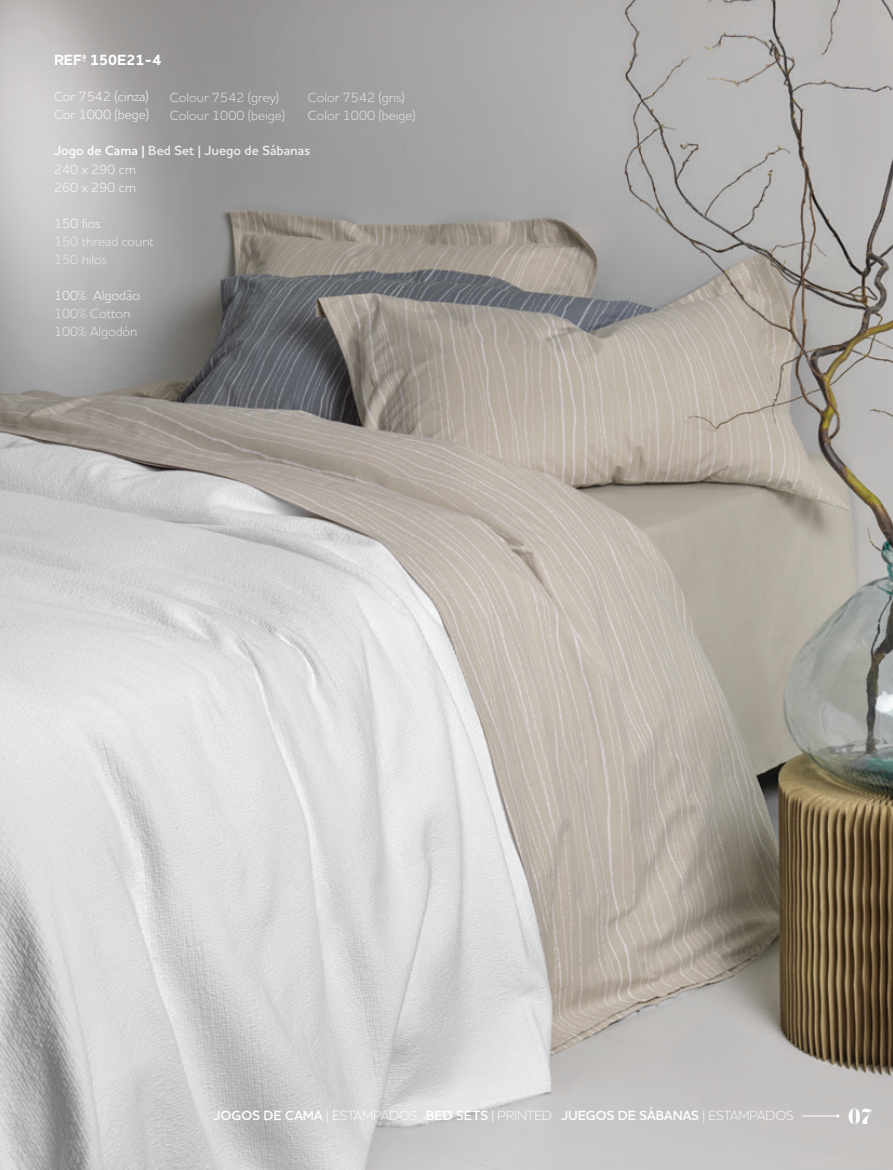
<style>
.page{position:relative;width:893px;height:1170px;background:#fff}
.page>*{position:absolute;margin:0;border:0;box-sizing:border-box;transform-origin:0 0}
.t1{font:21px "Pistilli";color:#fff}
.t2{font:700 15px "Houschka Pro";color:#fff}
.t3{font:300 13.5px/18px "Houschka Pro";color:#eceeee}
.t4{font:600 13.5px "Houschka Pro";color:#fff}
.t5{font:600 13.5px/18px "Houschka Pro";color:#eceeee}
.t6{font:300 13.5px/18px "Houschka Pro";color:#fff}
.s1{color:#fff}
.s2{font-weight:300;color:#fff}
.s3{font-weight:300}
</style>
<div class="page">
<img style="left:0;top:0;width:893px;height:1169px">
<hr style="left:802px;top:1115px;width:36px;height:1px;background:#fff">
<p class="t2" style="left:54px;top:51px;width:109px">REFª 150E21-4</p>
<p class="t6" style="left:54px;top:88px;width:97px">Cor 7542 (cinza)<br>Cor 1000 (bege)</p>
<p class="t5" style="left:54px;top:142px;width:258px"><span class="s1">Jogo de Cama |</span> Bed Set | Juego de Sábanas<br><span class="s2">240 x 290 cm<br>260 x 290 cm</span></p>
<p class="t6" style="left:54px;top:213px;width:48px">150 fios</p>
<p class="t3" style="left:54px;top:231px;width:102px">150 thread count<br>150 hilos</p>
<p class="t6" style="left:54px;top:285px;width:88px">100% Algodão</p>
<p class="t3" style="left:54px;top:303px;width:85px">100% Cotton<br>100% Algodón</p>
<p class="t3" style="left:170px;top:87px;width:117px;line-height:18.9px">Colour 7542 (grey)<br>Colour 1000 (beige)</p>
<p class="t3" style="left:308px;top:87px;width:110px;line-height:18.9px">Color 7542 (gris)<br>Color 1000 (beige)</p>
<p class="t4" style="left:214px;top:1106px;width:581px">JOGOS DE CAMA <span class="s3">| ESTAMPADOS ·</span> BED SETS <span class="s3">| PRINTED ·</span> JUEGOS DE SÁBANAS <span class="s3">| ESTAMPADOS</span></p>
<h1 class="t1" style="left:848px;top:1102px;width:27px">07</h1>
</div>
